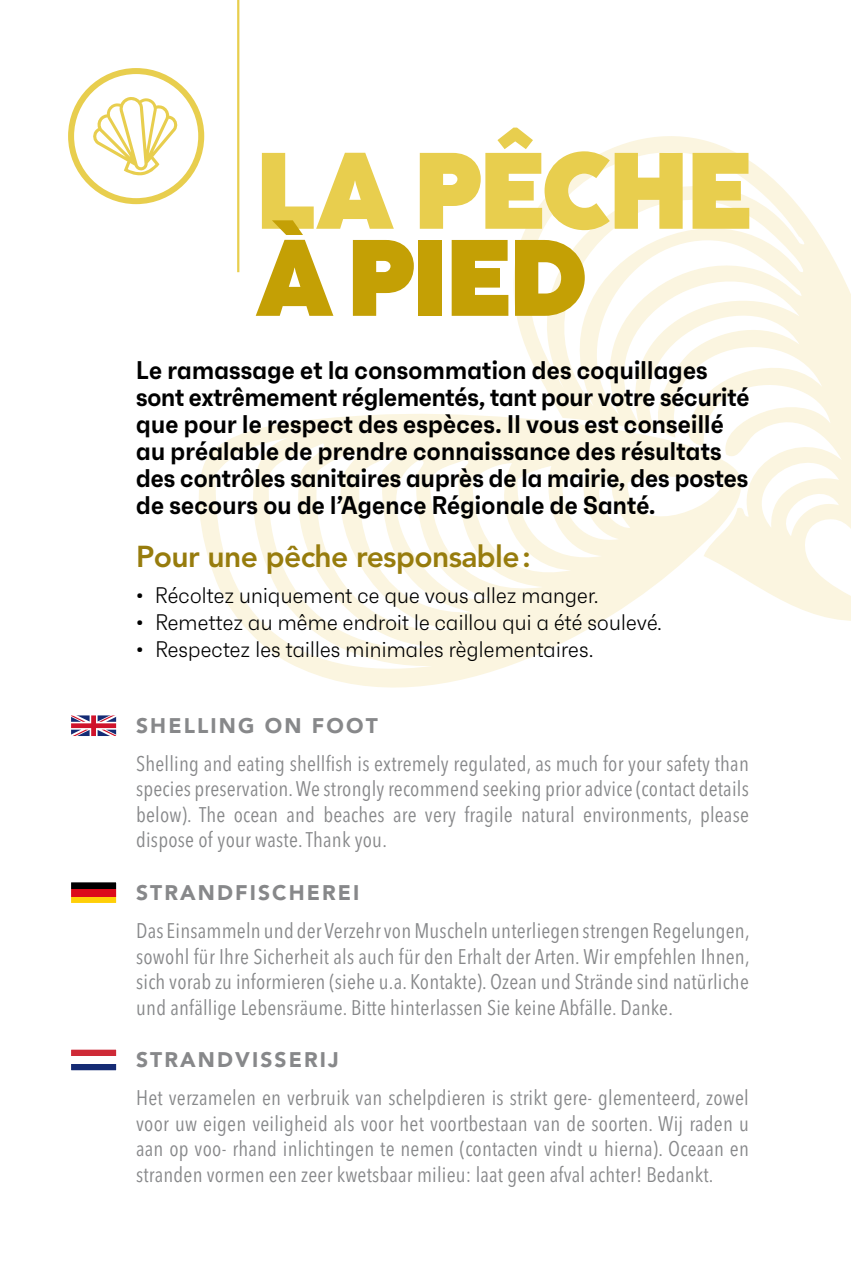
<style>
.page{position:relative;width:851px;height:1276px;background:#fff}
.page>*{position:absolute;margin:0;border:0;box-sizing:border-box;transform-origin:0 0}
.t1{font:800 108px "Coco Sharp XL";letter-spacing:-.03em;color:#e8ce4e}
.t2{font:800 108px "Coco Sharp XL";color:#c4a005}
.t3{font:800 30px "Avenir LT Std";letter-spacing:-.02em;color:#977c0d}
.t4{font:600 25.5px/27px "Faktum Con";letter-spacing:.01em;color:#000}
.t5{font:300 22.5px "Faktum Con";letter-spacing:.01em;color:#000}
.t6{font:condensed 21px/25.5px "Avenir Next LT Pro";letter-spacing:.01em;color:#87888a;text-align:justify}
.t7{font:900 21px "Avenir LT Std";letter-spacing:.1em;color:#87888a}
</style>
<div class="page">
<svg style="left:513px;top:136px;width:337px;height:485px"></svg>
<svg style="left:199px;top:410px;width:548px;height:278px"></svg>
<svg style="left:71px;top:71px;width:130px;height:130px"></svg>
<div style="left:68px;top:68px;width:136px;height:136px;border:6px solid #e8ce4e;border-radius:50%"></div>
<svg style="left:92px;top:96px;width:86px;height:81px"></svg>
<svg style="left:72px;top:716px;width:43px;height:19px"></svg>
<div style="left:68px;top:712px;width:51px;height:27px;border:3px solid #fff"></div>
<div style="left:70px;top:1048px;width:48px;height:23px;background:#ce2a37"></div>
<div style="left:70px;top:1056px;width:48px;height:8px;background:#fff"></div>
<div style="left:70px;top:1064px;width:48px;height:7px;background:#152b74"></div>
<div style="left:68px;top:1046px;width:51px;height:27px;border:3px solid #fff"></div>
<div style="left:70px;top:881px;width:48px;height:23px;background:#000"></div>
<div style="left:70px;top:888px;width:48px;height:16px;background:#dc0a1b"></div>
<div style="left:70px;top:896px;width:48px;height:8px;background:#ffcf08"></div>
<div style="left:68px;top:879px;width:51px;height:27px;border:3px solid #fff"></div>
<hr style="left:237px;top:0;width:2px;height:272px;background:#e8ce4e">
<h1 class="t1" style="left:255px;top:107px;width:498px">LA PÊCHE</h1>
<h1 class="t2" style="left:255px;top:194px;width:334px">À PIED</h1>
<p class="t4" style="left:136px;top:356px;width:614px">Le ramassage et la consommation des coquillages sont extrêmement réglementés, tant pour votre sécurité que pour le respect des espèces. Il vous est conseillé au préalable de prendre connaissance des résultats des contrôles sanitaires auprès de la mairie, des postes de secours ou de l’Agence Régionale de Santé.</p>
<h2 class="t3" style="left:136px;top:539px;width:396px">Pour une pêche responsable:</h2>
<p class="t5" style="left:136px;top:581px;width:464px">• Récoltez uniquement ce que vous allez manger.</p>
<p class="t5" style="left:136px;top:608px;width:527px">• Remettez au même endroit le caillou qui a été soulevé.</p>
<p class="t5" style="left:136px;top:635px;width:459px">• Respectez les tailles minimales règlementaires.</p>
<p class="t7" style="left:136px;top:712px;width:243px">SHELLING ON FOOT</p>
<p class="t6" style="left:136px;top:750px;width:614px">Shelling and eating shellfish is extremely regulated, as much for your safety than species preservation. We strongly recommend seeking prior advice (contact details below). The ocean and beaches are very fragile natural environments, please dispose of your waste. Thank you.</p>
<p class="t7" style="left:136px;top:880px;width:225px">STRANDFISCHEREI</p>
<p class="t6" style="left:136px;top:918px;width:615px">Das Einsammeln und der Verzehr von Muscheln unterliegen strengen Regelungen, sowohl für Ihre Sicherheit als auch für den Erhalt der Arten. Wir empfehlen Ihnen, sich vorab zu informieren (siehe u.a. Kontakte). Ozean und Strände sind natürliche und anfällige Lebensräume. Bitte hinterlassen Sie keine Abfälle. Danke.</p>
<p class="t7" style="left:136px;top:1047px;width:204px">STRANDVISSERIJ</p>
<p class="t6" style="left:136px;top:1085px;width:614px">Het verzamelen en verbruik van schelpdieren is strikt gere- glementeerd, zowel voor uw eigen veiligheid als voor het voortbestaan van de soorten. Wij raden u aan op voo- rhand inlichtingen te nemen (contacten vindt u hierna). Oceaan en stranden vormen een zeer kwetsbaar milieu: laat geen afval achter! Bedankt.</p>
</div>
